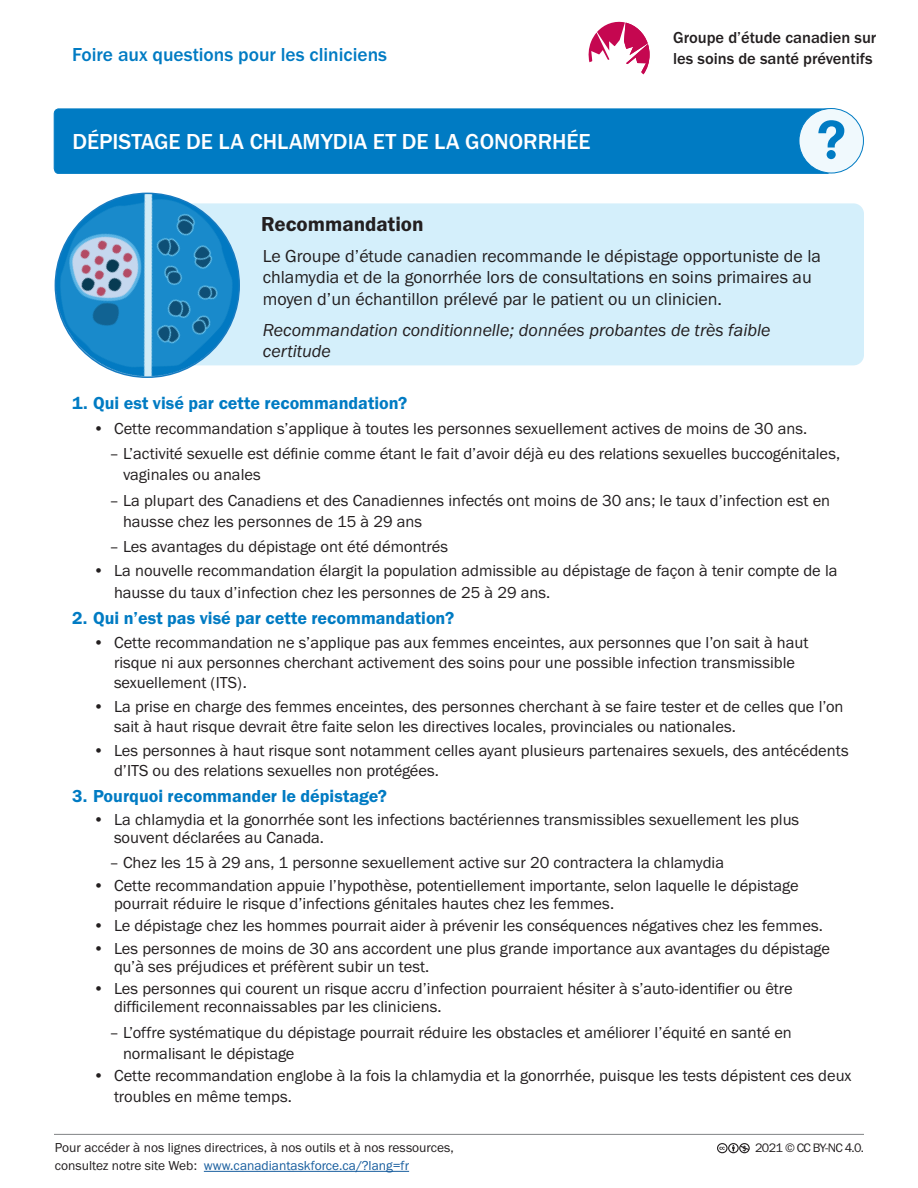
<style>
.page{position:relative;width:918px;height:1188px;background:#fff}
.page>*{position:absolute;margin:0;border:0;box-sizing:border-box;transform-origin:0 0}
.t1{font:500 22.5px "Franklin Gothic URW";color:#fff}
.Body{font:21px "Franklin Gothic URW Dem";color:#231f20}
.t2{font:500 19.5px "Franklin Gothic URW";color:#007bc3}
.Body-2{font:18px/21.6px "Franklin Gothic URW Boo";color:#231f20}
.t3{font:18px "Franklin Gothic URW Dem";color:#007bc3}
.Body-3{font:18px/21.6px "Franklin Gothic URW Boo Ita";color:#231f20}
.t4{font:16.5px/21px "Franklin Gothic URW Boo";color:#231f20}
.t5{font:500 16.5px/21px "Franklin Gothic URW";color:#231f20}
.Body-4{font:13.5px/18px "Franklin Gothic URW Boo";color:#231f20}
.t6{font:12.75px "Franklin Gothic URW Boo";letter-spacing:-.05em;color:#231f20}
.s1{color:#175d9e}
.s2{font-family:"Myriad Pro";font-weight:700;font-size:7.5px}
</style>
<div class="page">
<svg style="left:588px;top:21px;width:62px;height:53px"></svg>
<hr style="left:54px;top:1134px;width:810px;height:1px;background:#808285">
<svg style="left:717px;top:1143px;width:33px;height:11px"></svg>
<div style="left:148px;top:203px;width:716px;height:162px;background:#d4effb;border-radius:10px"></div>
<img style="left:55px;top:193px;width:184px;height:184px;border-radius:92px">
<div style="left:54px;top:109px;width:778px;height:65px;background:#007bc3"></div>
<div style="left:799px;top:109px;width:64px;height:64px;background:#f0f9fd;border-radius:50%"></div>
<div style="left:799px;top:108px;width:65px;height:65px;border:1px solid #007bc3;border-radius:50%"></div>
<svg style="left:818px;top:120px;width:26px;height:28px"></svg>
<div style="left:827px;top:150px;width:9px;height:9px;background:#007bc3;border-radius:50%"></div>
<hr style="left:204px;top:1171px;width:205px;height:1px;background:#175d9e">
<h1 class="t2" style="left:72px;top:42px;width:317px">Foire aux questions pour les cliniciens</h1>
<h1 class="t1" style="left:72px;top:127px;width:520px">DÉPISTAGE DE LA CHLAMYDIA ET DE LA GONORRHÉE</h1>
<p class="Body" style="left:261px;top:211px;width:164px">Recommandation</p>
<p class="t5" style="left:673px;top:27px;width:205px">Groupe d’étude canadien sur les soins de santé préventifs</p>
<p class="Body-2" style="left:263px;top:245px;width:560px">Le Groupe d’étude canadien recommande le dépistage opportuniste de la chlamydia et de la gonorrhée lors de consultations en soins primaires au moyen d’un échantillon prélevé par le patient ou un clinicien.</p>
<p class="Body-3" style="left:263px;top:318px;width:509px">Recommandation conditionnelle; données probantes de très faible certitude</p>
<p class="t3" style="left:72px;top:392px;width:337px">1. Qui est visé par cette recommandation?</p>
<p class="t4" style="left:93px;top:417px;width:716px">• Cette recommandation s’applique à toutes les personnes sexuellement actives de moins de 30 ans.</p>
<p class="t4" style="left:123px;top:443px;width:719px;text-indent:-14px">– L’activité sexuelle est définie comme étant le fait d’avoir déjà eu des relations sexuelles buccogénitales, vaginales ou anales</p>
<p class="t4" style="left:123px;top:489px;width:709px;text-indent:-14px">– La plupart des Canadiens et des Canadiennes infectés ont moins de 30 ans; le taux d’infection est en hausse chez les personnes de 15 à 29 ans</p>
<p class="t4" style="left:110px;top:536px;width:340px">– Les avantages du dépistage ont été démontrés</p>
<p class="t4" style="left:114px;top:560px;width:725px;line-height:21.6px;text-indent:-21px">• La nouvelle recommandation élargit la population admissible au dépistage de façon à tenir compte de la hausse du taux d’infection chez les personnes de 25 à 29 ans.</p>
<p class="t3" style="left:72px;top:607px;width:384px">2. Qui n’est pas visé par cette recommandation?</p>
<p class="t4" style="left:114px;top:633px;width:696px;line-height:19.8px;text-indent:-21px">• Cette recommandation ne s’applique pas aux femmes enceintes, aux personnes que l’on sait à haut risque ni aux personnes cherchant activement des soins pour une possible infection transmissible sexuellement (ITS).</p>
<p class="t4" style="left:114px;top:697px;width:731px;line-height:19.8px;text-indent:-21px">• La prise en charge des femmes enceintes, des personnes cherchant à se faire tester et de celles que l’on sait à haut risque devrait être faite selon les directives locales, provinciales ou nationales.</p>
<p class="t4" style="left:114px;top:741px;width:736px;line-height:19.8px;text-indent:-21px">• Les personnes à haut risque sont notamment celles ayant plusieurs partenaires sexuels, des antécédents d’ITS ou des relations sexuelles non protégées.</p>
<p class="t3" style="left:72px;top:785px;width:317px">3. Pourquoi recommander le dépistage?</p>
<p class="t4" style="left:114px;top:810px;width:687px;line-height:18px;text-indent:-21px">• La chlamydia et la gonorrhée sont les infections bactériennes transmissibles sexuellement les plus souvent déclarées au Canada.</p>
<p class="t4" style="left:110px;top:852px;width:616px">– Chez les 15 à 29 ans, 1 personne sexuellement active sur 20 contractera la chlamydia</p>
<p class="t4" style="left:114px;top:876px;width:686px;line-height:18px;text-indent:-21px">• Cette recommandation appuie l’hypothèse, potentiellement importante, selon laquelle le dépistage pourrait réduire le risque d’infections génitales hautes chez les femmes.</p>
<p class="t4" style="left:93px;top:915px;width:731px">• Le dépistage chez les hommes pourrait aider à prévenir les conséquences négatives chez les femmes.</p>
<p class="t4" style="left:114px;top:939px;width:718px;line-height:18px;text-indent:-21px">• Les personnes de moins de 30 ans accordent une plus grande importance aux avantages du dépistage qu’à ses préjudices et préfèrent subir un test.</p>
<p class="t4" style="left:114px;top:979px;width:680px;line-height:18px;text-indent:-21px">• Les personnes qui courent un risque accru d’infection pourraient hésiter à s’auto-identifier ou être difficilement reconnaissables par les cliniciens.</p>
<p class="t4" style="left:123px;top:1021px;width:670px;text-indent:-14px">– L’offre systématique du dépistage pourrait réduire les obstacles et améliorer l’équité en santé en normalisant le dépistage</p>
<p class="t4" style="left:114px;top:1065px;width:739px;text-indent:-21px">• Cette recommandation englobe à la fois la chlamydia et la gonorrhée, puisque les tests dépistent ces deux troubles en même temps.</p>
<p class="Body-4" style="left:55px;top:1138px;width:401px">Pour accéder à nos lignes directrices, à nos outils et à nos ressources, consultez notre site Web: <span class="s1">www.canadiantaskforce.ca/?lang=fr</span></p>
<p class="t6" style="left:742px;top:1140px;width:123px"><span class="s2">$</span> 2021 © CC BY-NC 4.0.</p>
</div>
